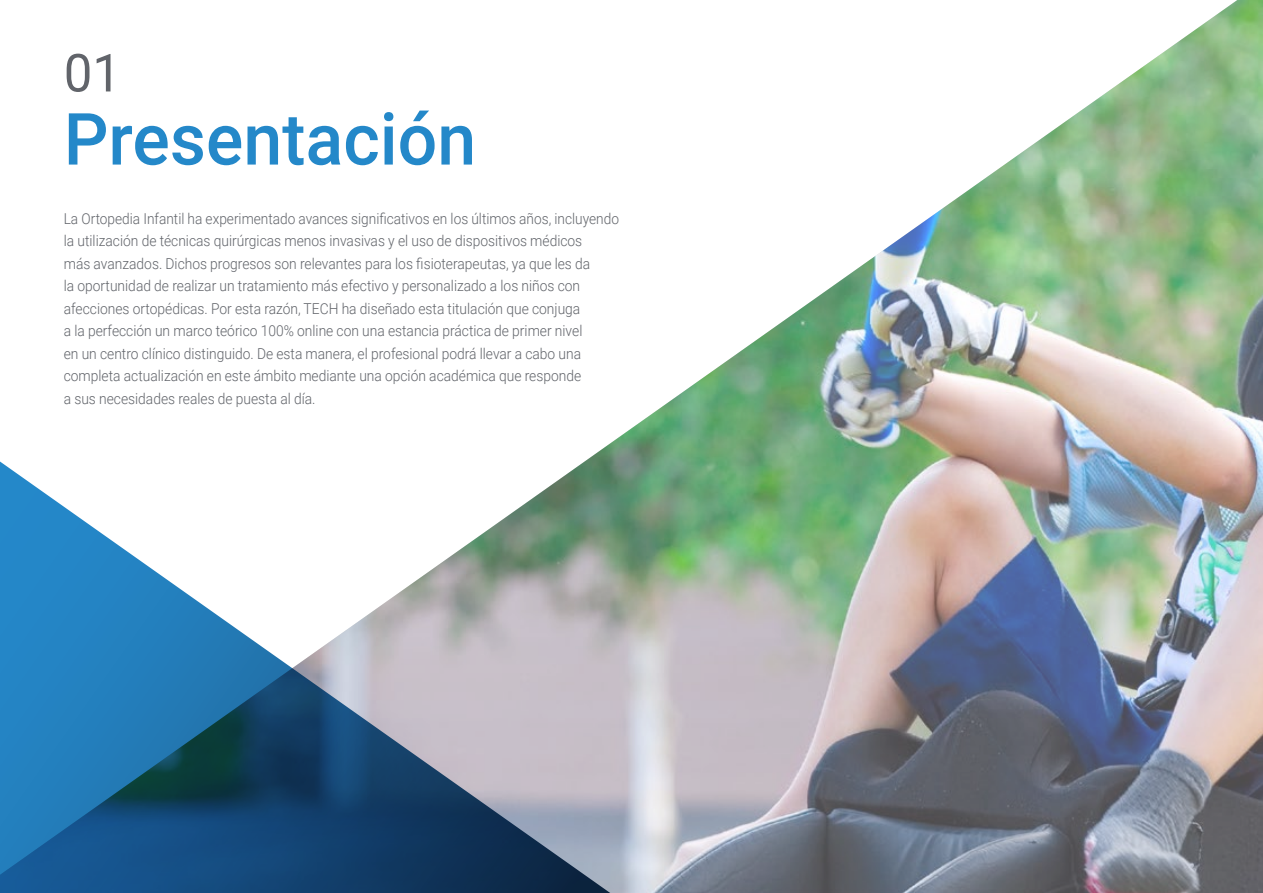
<style>
.page{position:relative;width:1263px;height:893px;background:#fff}
.page>*{position:absolute;margin:0;border:0;box-sizing:border-box;transform-origin:0 0}
.t1{font:500 72px "Roboto";color:#2488c9}
.t2{font:52.5px "Roboto";color:#61646a}
.t3{font:300 15px/22.5px "Roboto";color:#61646a;scale:.91 1}
</style>
<div class="page">
<img style="left:606px;top:0;width:657px;height:893px">
<svg style="left:0;top:446px;width:640px;height:447px"></svg>
<h2 class="t2" style="left:64px;top:36px;width:59px">01</h2>
<h1 class="t1" style="left:64px;top:89px;width:414px">Presentación</h1>
<p class="t3" style="left:64px;top:207px;width:612px">La Ortopedia Infantil ha experimentado avances significativos en los últimos años, incluyendo la utilización de técnicas quirúrgicas menos invasivas y el uso de dispositivos médicos<br>más avanzados. Dichos progresos son relevantes para los fisioterapeutas, ya que les da<br>la oportunidad de realizar un tratamiento más efectivo y personalizado a los niños con afecciones ortopédicas. Por esta razón, TECH ha diseñado esta titulación que conjuga<br>a la perfección un marco teórico 100% online con una estancia práctica de primer nivel<br>en un centro clínico distinguido. De esta manera, el profesional podrá llevar a cabo una completa actualización en este ámbito mediante una opción académica que responde<br>a sus necesidades reales de puesta al día.</p>
</div>
